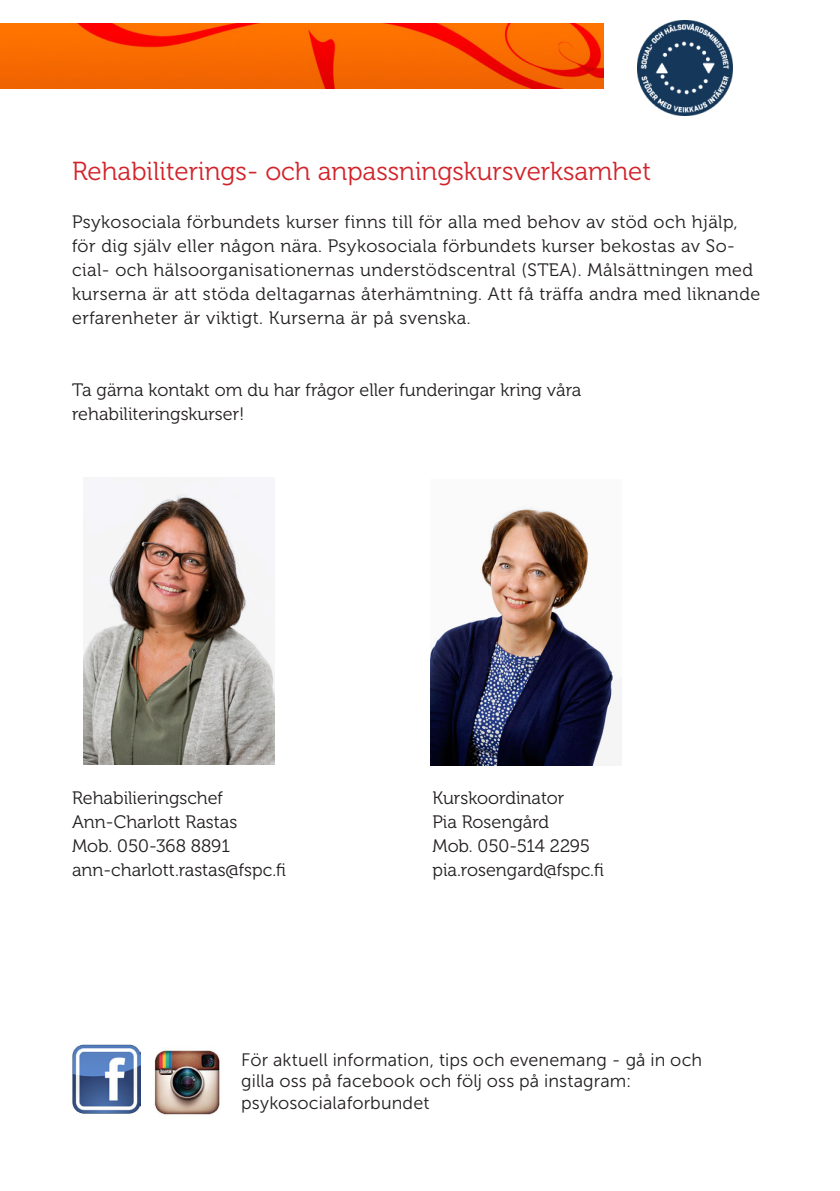
<style>
.page{position:relative;width:840px;height:1191px;background:#fff}
.page>*{position:absolute;margin:0;border:0;box-sizing:border-box;transform-origin:0 0}
.t1{font:26px "Museo 300";color:#d1232a}
.t2{font:18px/24px "Museo 300";letter-spacing:.025em;color:#231f20}
.t3{font:18px "Museo 300";color:#231f20}
.Bildtext_svart{font:18px "Museo Sans 300";letter-spacing:.005em;color:#231f20}
.t4{font:18px "Museo 300";letter-spacing:-.005em;color:#231f20}
</style>
<div class="page">
<img style="left:0;top:24px;width:603px;height:65px">
<img style="left:84px;top:479px;width:190px;height:285px">
<img style="left:637px;top:20px;width:95px;height:95px">
<img style="left:430px;top:507px;width:186px;height:258px">
<img style="left:72px;top:1045px;width:68px;height:68px">
<img style="left:154px;top:1047px;width:66px;height:68px">
<p class="t1" style="left:72px;top:157px;width:580px">Rehabiliterings- och anpassningskursverksamhet</p>
<p class="t2" style="left:72px;top:210px;width:689px">Psykosociala förbundets kurser finns till för alla med behov av stöd och hjälp, för dig själv eller någon nära. Psykosociala förbundets kurser bekostas av So&shy;cial- och hälsoorganisationernas understödscentral (STEA). Målsättningen med kurserna är att stöda deltagarnas återhämtning. Att få träffa andra med liknande erfarenheter är viktigt. Kurserna är på svenska.</p>
<p class="t3" style="left:72px;top:380px;width:510px">Ta gärna kontakt om du har frågor eller funderingar kring våra</p>
<p class="t3" style="left:72px;top:404px;width:174px">rehabiliteringskurser!</p>
<p class="t3" style="left:72px;top:788px;width:152px">Rehabilieringschef</p>
<p class="t3" style="left:432px;top:788px;width:133px">Kurskoordinator</p>
<p class="t3" style="left:72px;top:812px;width:167px">Ann-Charlott Rastas</p>
<p class="t3" style="left:432px;top:812px;width:118px">Pia Rosengård</p>
<p class="t3" style="left:72px;top:836px;width:159px">Mob. 050-368 8891</p>
<p class="t4" style="left:432px;top:836px;width:159px">Mob. 050-514 2295</p>
<p class="t3" style="left:72px;top:860px;width:215px">ann-charlott.rastas@fspc.fi</p>
<p class="t3" style="left:432px;top:860px;width:173px">pia.rosengard@fspc.fi</p>
<p class="Bildtext_svart" style="left:241px;top:1049px;width:462px">För aktuell information, tips och evenemang - gå in och</p>
<p class="Bildtext_svart" style="left:241px;top:1071px;width:391px">gilla oss på facebook och följ oss på instagram:</p>
<p class="Bildtext_svart" style="left:241px;top:1092px;width:189px">psykosocialaforbundet</p>
</div>
